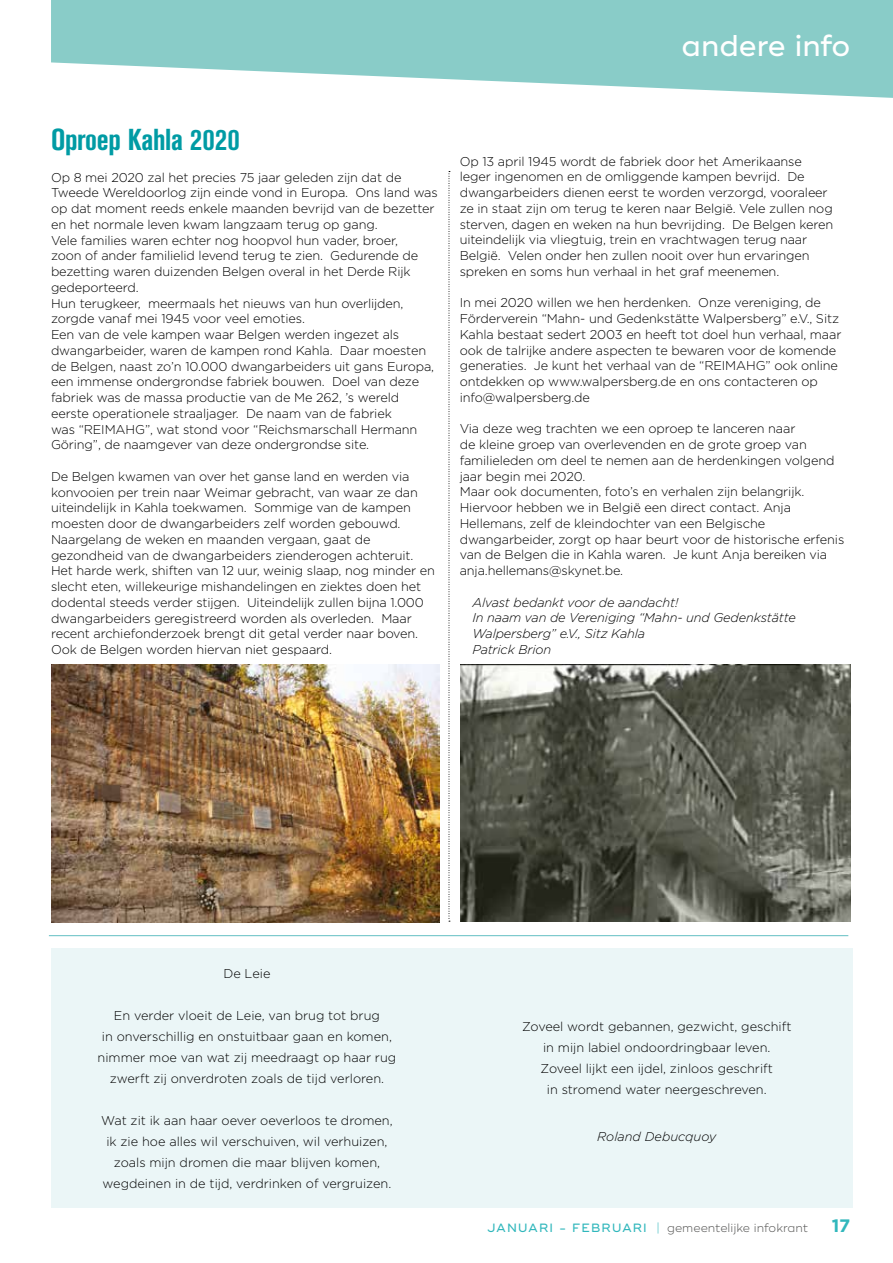
<style>
.page{position:relative;width:893px;height:1263px;background:#fff}
.page>*{position:absolute;margin:0;border:0;box-sizing:border-box;transform-origin:0 0}
.t1{font:700 condensed 30px "Akzidenz Grotesk BE";letter-spacing:-.01em;color:#009ba4}
.t2{font:500 30px "Ridley Grotesk";color:#fff}
.t3{font:700 18px "Gotham";color:#31b7bc}
.t4{font:300 12.75px/15.8px "Gotham";letter-spacing:-.01em;color:#000}
.t5{font:italic 300 12.75px/15.8px "Gotham";letter-spacing:-.01em;color:#000}
.t6{font:300 12px "Ridley Grotesk";color:#575756}
.s1{font-weight:500;color:#31b7bc}
.s2{font-family:"Gotham";color:#31b7bc}
</style>
<div class="page">
<svg style="left:51px;top:0;width:842px;height:98px;fill:#89ccc8"></svg>
<img style="left:460px;top:664px;width:390px;height:257px">
<img style="left:51px;top:664px;width:388px;height:259px">
<svg style="left:449px;top:171px;width:1px;height:751px"></svg>
<hr style="left:49px;top:935px;width:799px;height:1px;background:#74c6ca">
<div style="left:51px;top:948px;width:802px;height:260px;background:#ebf6f7"></div>
<h1 class="t2" style="left:681px;top:28px;width:170px">andere info</h1>
<h1 class="t1" style="left:51px;top:122px;width:190px">Oproep Kahla 2020</h1>
<p class="t4" style="left:51px;top:169px;width:388px">Op 8 mei 2020 zal het precies 75 jaar geleden zijn dat de Tweede Wereldoorlog zijn einde vond in Europa. Ons land was op dat moment reeds enkele maanden bevrijd van de bezetter en het normale leven kwam langzaam terug op gang.<br>Vele families waren echter nog hoopvol hun vader, broer,<br>zoon of ander familielid levend terug te zien. Gedurende de bezetting waren duizenden Belgen overal in het Derde Rijk gedeporteerd.<br>Hun terugkeer, meermaals het nieuws van hun overlijden, zorgde vanaf mei 1945 voor veel emoties.<br>Een van de vele kampen waar Belgen werden ingezet als dwangarbeider, waren de kampen rond Kahla. Daar moesten de Belgen, naast zo’n 10.000 dwangarbeiders uit gans Europa, een immense ondergrondse fabriek bouwen. Doel van deze fabriek was de massa productie van de Me 262, ’s wereld eerste operationele straaljager. De naam van de fabriek<br>was “REIMAHG”, wat stond voor “Reichsmarschall Hermann Göring”, de naamgever van deze ondergrondse site.</p>
<p class="t4" style="left:51px;top:468px;width:385px">De Belgen kwamen van over het ganse land en werden via konvooien per trein naar Weimar gebracht, van waar ze dan uiteindelijk in Kahla toekwamen. Sommige van de kampen moesten door de dwangarbeiders zelf worden gebouwd.<br>Naargelang de weken en maanden vergaan, gaat de gezondheid van de dwangarbeiders zienderogen achteruit.<br>Het harde werk, shiften van 12 uur, weinig slaap, nog minder en slecht eten, willekeurige mishandelingen en ziektes doen het dodental steeds verder stijgen. Uiteindelijk zullen bijna 1.000 dwangarbeiders geregistreerd worden als overleden. Maar recent archiefonderzoek brengt dit getal verder naar boven.<br>Ook de Belgen worden hiervan niet gespaard.</p>
<p class="t4" style="left:460px;top:153px;width:375px">Op 13 april 1945 wordt de fabriek door het Amerikaanse leger ingenomen en de omliggende kampen bevrijd. De dwangarbeiders dienen eerst te worden verzorgd, vooraleer ze in staat zijn om terug te keren naar België. Vele zullen nog sterven, dagen en weken na hun bevrijding. De Belgen keren uiteindelijk via vliegtuig, trein en vrachtwagen terug naar België. Velen onder hen zullen nooit over hun ervaringen spreken en soms hun verhaal in het graf meenemen.</p>
<p class="t4" style="left:460px;top:295px;width:383px">In mei 2020 willen we hen herdenken. Onze vereniging, de Förderverein “Mahn- und Gedenkstätte Walpersberg” e.V., Sitz Kahla bestaat sedert 2003 en heeft tot doel hun verhaal, maar ook de talrijke andere aspecten te bewaren voor de komende generaties. Je kunt het verhaal van de “REIMAHG” ook online ontdekken op www.walpersberg.de en ons contacteren op info@walpersberg.de</p>
<p class="t4" style="left:460px;top:421px;width:386px">Via deze weg trachten we een oproep te lanceren naar<br>de kleine groep van overlevenden en de grote groep van familieleden om deel te nemen aan de herdenkingen volgend jaar begin mei 2020.<br>Maar ook documenten, foto’s en verhalen zijn belangrijk.<br>Hiervoor hebben we in België een direct contact. Anja Hellemans, zelf de kleindochter van een Belgische dwangarbeider, zorgt op haar beurt voor de historische erfenis van de Belgen die in Kahla waren. Je kunt Anja bereiken via anja.hellemans@skynet.be.</p>
<p class="t5" style="left:472px;top:594px;width:325px">Alvast bedankt voor de aandacht!<br>In naam van de Vereniging “Mahn- und Gedenkstätte<br>Walpersberg” e.V., Sitz Kahla<br>Patrick Brion</p>
<p class="t4" style="left:223px;top:965px;width:49px">De Leie</p>
<p class="t4" style="left:98px;top:1005px;width:300px;line-height:21px;text-align:center">En verder vloeit de Leie, van brug tot brug<br>in onverschillig en onstuitbaar gaan en komen, nimmer moe van wat zij meedraagt op haar rug zwerft zij onverdroten zoals de tijd verloren.</p>
<p class="t4" style="left:101px;top:1110px;width:293px;line-height:21px;text-align:center">Wat zit ik aan haar oever oeverloos te dromen, ik zie hoe alles wil verschuiven, wil verhuizen, zoals mijn dromen die maar blijven komen, wegdeinen in de tijd, verdrinken of vergruizen.</p>
<p class="t4" style="left:522px;top:1015px;width:271px;line-height:21px;text-align:center">Zoveel wordt gebannen, gezwicht, geschift in mijn labiel ondoordringbaar leven.<br>Zoveel lijkt een ijdel, zinloos geschrift<br>in stromend water neergeschreven.</p>
<p class="t5" style="left:597px;top:1128px;width:121px">Roland Debucquoy</p>
<p class="t6" style="left:487px;top:1221px;width:323px"><span class="s1">JANUARI - FEBRUARI</span> <span class="s2">|</span> gemeentelijke infokrant</p>
<h2 class="t3" style="left:832px;top:1214px;width:20px">17</h2>
</div>
